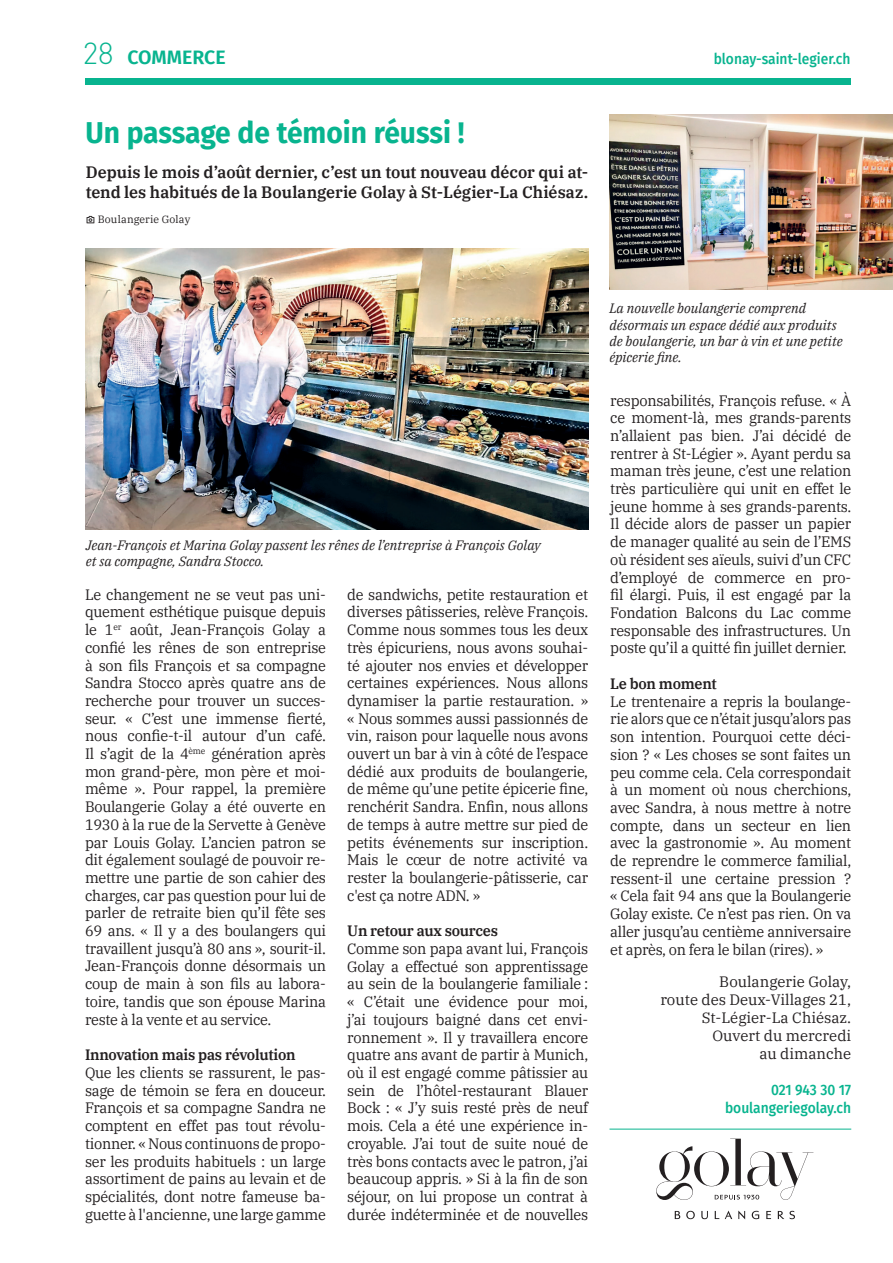
<style>
.page{position:relative;width:893px;height:1263px;background:#fff}
.page>*{position:absolute;margin:0;border:0;box-sizing:border-box;transform-origin:0 0}
.t1{font:700 30px "Fira Sans";letter-spacing:-.005em;color:#08b48f;scale:.94 1}
.t2{font:600 19.5px "Fira Sans";color:#08b48f}
.t3{font:600 16.5px/19.8px "IBM Plex Serif";letter-spacing:-.005em;color:#231f20}
.t4{font:15px/17.7px "IBM Plex Serif";letter-spacing:-.02em;color:#231f20;text-align:justify}
.t5{font:15px/18px "IBM Plex Serif";color:#231f20;text-align:right}
.t6{font:600 15px "IBM Plex Serif";letter-spacing:-.02em;color:#231f20}
.t7{font:500 15px/18px "Fira Sans";color:#08b48f;text-align:right;scale:.92 1}
.t8{font:italic 13.5px/16.2px "IBM Plex Serif";color:#231f20}
.t9{font:10.5px "IBM Plex Serif";letter-spacing:.01em;color:#231f20}
.s1{font-family:"DIN Pro";font-weight:300;font-size:30px}
</style>
<div class="page">
<div style="left:85px;top:79px;width:765px;height:6px;background:#08b48f"></div>
<hr style="left:609px;top:1129px;width:242px;height:1px;background:#08b48f">
<img style="left:85px;top:248px;width:503px;height:281px">
<img style="left:609px;top:115px;width:284px;height:175px">
<svg style="left:656px;top:1139px;width:157px;height:61px"></svg>
<svg style="left:675px;top:1211px;width:5px;height:8px"></svg>
<svg style="left:686px;top:1211px;width:9px;height:8px"></svg>
<svg style="left:701px;top:1211px;width:7px;height:8px"></svg>
<svg style="left:715px;top:1210px;width:17px;height:9px"></svg>
<svg style="left:738px;top:1210px;width:7px;height:9px"></svg>
<svg style="left:752px;top:1211px;width:7px;height:8px"></svg>
<svg style="left:766px;top:1211px;width:5px;height:8px"></svg>
<svg style="left:778px;top:1211px;width:17px;height:8px"></svg>
<h2 class="t2" style="left:83px;top:41px;width:144px"><span class="s1">28</span> COMMERCE</h2>
<p class="t7" style="left:714px;top:49px;width:150px">blonay-saint-legier.ch</p>
<h1 class="t1" style="left:85px;top:107px;width:405px">Un passage de témoin réussi !</h1>
<p class="t3" style="left:86px;top:161px;width:504px">Depuis le mois d’août dernier, c’est un tout nouveau décor qui at&shy;tend les habitués de la Boulangerie Golay à St-Légier-La Chiésaz.</p>
<p class="t9" style="left:98px;top:211px;width:94px">Boulangerie Golay</p>
<p class="t8" style="left:86px;top:536px;width:456px">Jean-François et Marina Golay passent les rênes de l’entreprise à François Golay et sa compagne, Sandra Stocco.</p>
<p class="t4" style="left:85px;top:584px;width:242px">Le changement ne se veut pas uni&shy;quement esthétique puisque depuis le 1<sup>er</sup> août, Jean-François Golay a confié les rênes de son entreprise à son fils François et sa compagne Sandra Stocco après quatre ans de recherche pour trouver un succes&shy;seur. « C’est une immense fierté, nous confie-t-il autour d’un café.<br>Il s’agit de la 4<sup>ème</sup> génération après mon grand-père, mon père et moi&shy;même ». Pour rappel, la première Boulangerie Golay a été ouverte en 1930 à la rue de la Servette à Genève par Louis Golay. L’ancien patron se dit également soulagé de pouvoir re&shy;mettre une partie de son cahier des charges, car pas question pour lui de parler de retraite bien qu’il fête ses 69 ans. « Il y a des boulangers qui travaillent jusqu’à 80 ans », sourit-il.<br>Jean-François donne désormais un coup de main à son fils au labora&shy;toire, tandis que son épouse Marina reste à la vente et au service.</p>
<p class="t6" style="left:85px;top:1043px;width:212px">Innovation mais pas révolution</p>
<p class="t4" style="left:85px;top:1062px;width:242px">Que les clients se rassurent, le pas&shy;sage de témoin se fera en douceur.<br>François et sa compagne Sandra ne comptent en effet pas tout révolu&shy;tionner. « Nous continuons de propo&shy;ser les produits habituels : un large assortiment de pains au levain et de spécialités, dont notre fameuse ba&shy;guette à l'ancienne, une large gamme</p>
<p class="t4" style="left:347px;top:584px;width:242px">de sandwichs, petite restauration et diverses pâtisseries, relève François.<br>Comme nous sommes tous les deux très épicuriens, nous avons souhai&shy;té ajouter nos envies et développer certaines expériences. Nous allons dynamiser la partie restauration. » « Nous sommes aussi passionnés de vin, raison pour laquelle nous avons ouvert un bar à vin à côté de l’espace dédié aux produits de boulangerie, de même qu’une petite épicerie fine, renchérit Sandra. Enfin, nous allons de temps à autre mettre sur pied de petits événements sur inscription.<br>Mais le cœur de notre activité va rester la boulangerie-pâtisserie, car c'est ça notre ADN. »</p>
<p class="t6" style="left:347px;top:919px;width:152px">Un retour aux sources</p>
<p class="t4" style="left:347px;top:939px;width:242px">Comme son papa avant lui, François Golay a effectué son apprentissage au sein de la boulangerie familiale : « C’était une évidence pour moi, j’ai toujours baigné dans cet envi&shy;ronnement ». Il y travaillera encore quatre ans avant de partir à Munich, où il est engagé comme pâtissier au sein de l’hôtel-restaurant Blauer Bock : « J’y suis resté près de neuf mois. Cela a été une expérience in&shy;croyable. J’ai tout de suite noué de très bons contacts avec le patron, j’ai beaucoup appris. » Si à la fin de son séjour, on lui propose un contrat à durée indéterminée et de nouvelles</p>
<p class="t8" style="left:609px;top:299px;width:235px">La nouvelle boulangerie comprend désormais un espace dédié aux produits de boulangerie, un bar à vin et une petite épicerie fine.</p>
<p class="t4" style="left:610px;top:390px;width:242px">responsabilités, François refuse. « À ce moment-là, mes grands-parents n’allaient pas bien. J’ai décidé de rentrer à St-Légier ». Ayant perdu sa maman très jeune, c’est une relation très particulière qui unit en effet le jeune homme à ses grands-parents.<br>Il décide alors de passer un papier de manager qualité au sein de l’EMS où résident ses aïeuls, suivi d’un CFC d’employé de commerce en pro&shy;fil élargi. Puis, il est engagé par la Fondation Balcons du Lac comme responsable des infrastructures. Un poste qu’il a quitté fin juillet dernier.</p>
<p class="t6" style="left:610px;top:672px;width:108px">Le bon moment</p>
<p class="t4" style="left:610px;top:691px;width:242px">Le trentenaire a repris la boulange&shy;rie alors que ce n’était jusqu’alors pas son intention. Pourquoi cette déci&shy;sion ? « Les choses se sont faites un peu comme cela. Cela correspondait à un moment où nous cherchions, avec Sandra, à nous mettre à notre compte, dans un secteur en lien avec la gastronomie ». Au moment de reprendre le commerce familial, ressent-il une certaine pression ? « Cela fait 94 ans que la Boulangerie Golay existe. Ce n’est pas rien. On va aller jusqu’au centième anniversaire et après, on fera le bilan (rires). »</p>
<p class="t5" style="left:660px;top:971px;width:192px">Boulangerie Golay,<br>route des Deux-Villages 21,<br>St-Légier-La Chiésaz.<br>Ouvert du mercredi<br>au dimanche</p>
<p class="t7" style="left:725px;top:1080px;width:139px">021 943 30 17 boulangeriegolay.ch</p>
</div>
